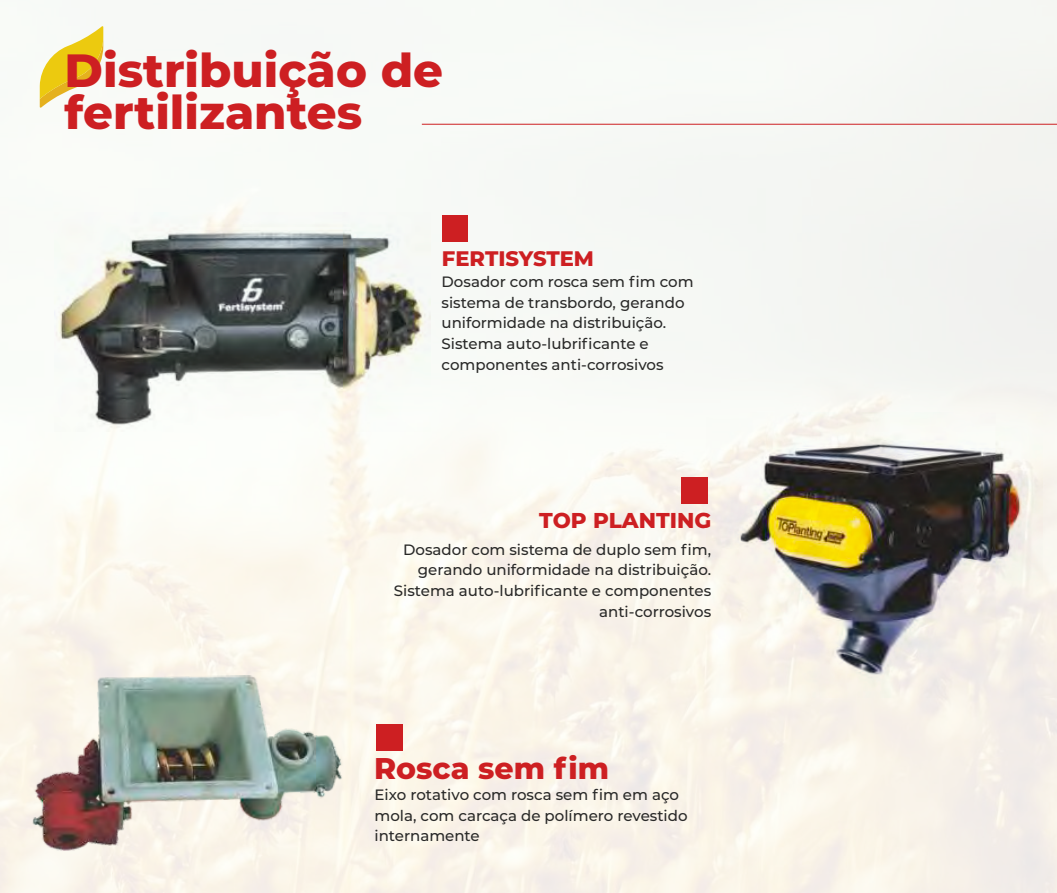
<style>
.page{position:relative;width:1057px;height:893px;background:#fff}
.page>*{position:absolute;margin:0;border:0;box-sizing:border-box;transform-origin:0 0}
.t1{font:800 46.5px/42px "Montserrat";color:#cd1f22}
.t2{font:800 30px "Montserrat";color:#cd1f22}
.t3{font:800 21.45px "Montserrat";color:#cd1f22}
.t4{font:800 21px "Montserrat";color:#cd1f22}
.t5{font:500 15px/20.7px "Montserrat";color:#292928}
</style>
<div class="page">
<img style="left:0;top:0;width:1056px;height:893px">
<img style="left:27px;top:649px;width:322px;height:226px">
<svg style="left:40px;top:26px;width:63px;height:82px"></svg>
<div style="left:681px;top:477px;width:26px;height:27px;background:#cd1f22"></div>
<div style="left:442px;top:215px;width:25px;height:26px;background:#cd1f22"></div>
<img style="left:54px;top:212px;width:376px;height:219px">
<img style="left:706px;top:412px;width:336px;height:285px">
<hr style="left:421px;top:124px;width:635px;height:1px;background:#cd1f22">
<div style="left:376px;top:724px;width:26px;height:27px;background:#cd1f22"></div>
<h1 class="t1" style="left:65px;top:50px;width:380px">Distribuição de fertilizantes</h1>
<h3 class="t4" style="left:442px;top:245px;width:153px">FERTISYSTEM</h3>
<p class="t5" style="left:441px;top:271px;width:253px">Dosador com rosca sem fim com sistema de transbordo, gerando uniformidade na distribuição.<br>Sistema auto-lubrificante e componentes anti-corrosivos</p>
<h3 class="t3" style="left:539px;top:507px;width:173px">TOP PLANTING</h3>
<p class="t5" style="left:394px;top:539px;width:318px;text-align:right">Dosador com sistema de duplo sem fim, gerando uniformidade na distribuição.<br>Sistema auto-lubrificante e componentes anti-corrosivos</p>
<h2 class="t2" style="left:374px;top:749px;width:236px">Rosca sem fim</h2>
<p class="t5" style="left:374px;top:784px;width:314px">Eixo rotativo com rosca sem fim em aço mola, com carcaça de polímero revestido internamente</p>
</div>
